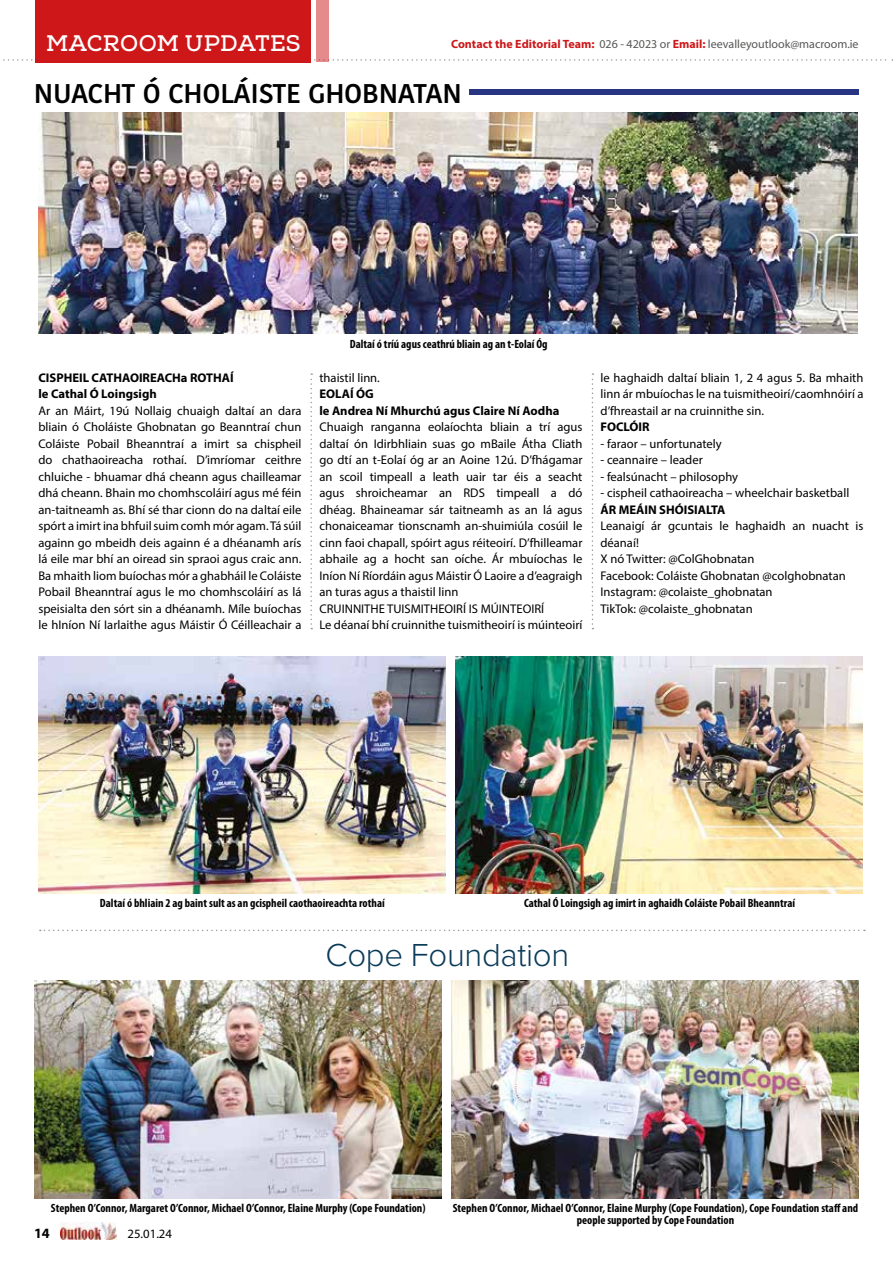
<style>
.page{position:relative;width:893px;height:1263px;background:#fff}
.page>*{position:absolute;margin:0;border:0;box-sizing:border-box;transform-origin:0 0}
.t1{font:300 33px "Proxima Nova";letter-spacing:-.01em;color:#0b3b59}
.t2{font:600 27px "Kohinoor Devanagari";letter-spacing:-.01em;color:#000}
.t3{font:22.5px "Nexa Slab Bold FREE";letter-spacing:.015em;color:#fff}
.t4{font:700 14.25px "Myriad Pro";color:#000}
.t5{font:12.75px "Myriad Pro";color:#000}
.t6{font:12.6px/16.5px "Myriad Pro";color:#000;text-align:justify}
.t7{font:700 12.6px/16.5px "Myriad Pro";color:#000}
.t8{font:700 condensed 12px/12px "Myriad Pro";color:#000;text-align:center}
.t9{font:12px "Myriad Pro";color:#575756}
.s1{font-weight:700;color:#cd1719}
</style>
<div class="page">
<img style="left:60px;top:1223px;width:57px;height:17px">
<svg style="left:310px;top:373px;width:2px;height:256px"></svg>
<svg style="left:592px;top:373px;width:1px;height:256px"></svg>
<img style="left:39px;top:113px;width:819px;height:220px">
<svg style="left:3px;top:59px;width:890px;height:2px"></svg>
<div style="left:35px;top:0;width:275px;height:62px;background:#cd1719"></div>
<div style="left:316px;top:0;width:12px;height:62px;background:#e68b8c"></div>
<div style="left:469px;top:90px;width:390px;height:5px;background:#283583"></div>
<img style="left:38px;top:657px;width:408px;height:236px">
<img style="left:456px;top:657px;width:407px;height:236px">
<svg style="left:40px;top:930px;width:825px;height:1px"></svg>
<img style="left:34px;top:980px;width:407px;height:219px">
<img style="left:452px;top:980px;width:407px;height:219px">
<h3 class="t3" style="left:46px;top:30px;width:256px">MACROOM UPDATES</h3>
<p class="t9" style="left:451px;top:37px;width:409px"><span class="s1">Contact the Editorial Team:</span> 026 - 42023 or <span class="s1">Email:</span> leevalleyoutlook@macroom.ie</p>
<h2 class="t2" style="left:34px;top:77px;width:429px">NUACHT Ó CHOLÁISTE GHOBNATAN</h2>
<p class="t7" style="left:38px;top:369px;width:197px">CISPHEIL CATHAOIREACHa ROTHAÍ le Cathal Ó Loingsigh</p>
<p class="t6" style="left:38px;top:402px;width:265px">Ar an Máirt, 19ú Nollaig chuaigh daltaí an dara bliain ó Choláiste Ghobnatan go Beanntraí chun Coláiste Pobail Bheanntraí a imirt sa chispheil do chathaoireacha rothaí. D’imríomar ceithre chluiche - bhuamar dhá cheann agus chailleamar dhá cheann. Bhain mo chomhscoláirí agus mé féin an-taitneamh as. Bhí sé thar cionn do na daltaí eile spórt a imirt ina bhfuil suim comh mór agam. Tá súil againn go mbeidh deis againn é a dhéanamh arís lá eile mar bhí an oiread sin spraoi agus craic ann.<br>Ba mhaith liom buíochas mór a ghabháil le Coláiste Pobail Bheanntraí agus le mo chomhscoláirí as lá speisialta den sórt sin a dhéanamh. Míle buíochas le hIníon Ní Iarlaithe agus Máistir Ó Céilleachair a</p>
<p class="t8" style="left:350px;top:338px;width:199px">Daltaí ó tríú agus ceathrú bliain ag an t-Eolaí Óg</p>
<p class="t6" style="left:319px;top:369px;width:62px">thaistil linn.</p>
<p class="t7" style="left:319px;top:385px;width:242px">EOLAÍ ÓG<br>le Andrea Ní Mhurchú agus Claire Ní Aodha</p>
<p class="t6" style="left:319px;top:418px;width:265px;text-align:left">Chuaigh ranganna eolaíochta bliain a trí agus daltaí ón Idirbhliain suas go mBaile Átha Cliath go dtí an t-Eolaí óg ar an Aoine 12ú. D’fhágamar an scoil timpeall a leath uair tar éis a seacht agus shroicheamar an RDS timpeall a dó dhéag. Bhaineamar sár taitneamh as an lá agus chonaiceamar tionscnamh an-shuimiúla cosúil le cinn faoi chapall, spóirt agus réiteoirí. D’fhilleamar abhaile ag a hocht san oíche. Ár mbuíochas le Iníon Ní Ríordáin agus Máistir Ó Laoire a d’eagraigh an turas agus a thaistil linn<br>CRUINNITHE TUISMITHEOIRÍ IS MÚINTEOIRÍ<br>Le déanaí bhí cruinnithe tuismitheoirí is múinteoirí</p>
<p class="t6" style="left:600px;top:369px;width:265px">le haghaidh daltaí bliain 1, 2 4 agus 5. Ba mhaith linn ár mbuíochas le na tuismitheoirí/caomhnóirí a d’fhreastail ar na cruinnithe sin.</p>
<p class="t7" style="left:600px;top:418px;width:51px">FOCLÓIR</p>
<p class="t6" style="left:600px;top:435px;width:123px">- faraor – unfortunately</p>
<p class="t6" style="left:600px;top:452px;width:104px">- ceannaire – leader</p>
<p class="t6" style="left:600px;top:468px;width:139px">- fealsúnacht – philosophy</p>
<p class="t6" style="left:600px;top:485px;width:250px">- cispheil cathaoireacha – wheelchair basketball</p>
<p class="t7" style="left:600px;top:501px;width:126px">ÁR MEÁIN SHÓISIALTA</p>
<p class="t6" style="left:600px;top:518px;width:264px;text-align:left">Leanaigí ár gcuntais le haghaidh an nuacht is déanaí!<br>X nó Twitter: @ColGhobnatan<br>Facebook: Coláiste Ghobnatan @colghobnatan<br>Instagram: @colaiste_ghobnatan<br>TikTok: @colaiste_ghobnatan</p>
<p class="t8" style="left:100px;top:896px;width:286px">Daltaí ó bhliain 2 ag baint sult as an gcispheil caothaoireachta rothaí</p>
<p class="t8" style="left:524px;top:896px;width:272px">Cathal Ó Loingsigh ag imirt in aghaidh Coláiste Pobail Bheanntraí</p>
<h1 class="t1" style="left:326px;top:940px;width:245px">Cope Foundation</h1>
<p class="t8" style="left:51px;top:1201px;width:376px">Stephen O’Connor, Margaret O’Connor, Michael O’Connor, Elaine Murphy (Cope Foundation)</p>
<p class="t8" style="left:453px;top:1201px;width:407px">Stephen O’Connor, Michael O’Connor, Elaine Murphy (Cope Foundation), Cope Foundation staff and people supported by Cope Foundation</p>
<p class="t4" style="left:34px;top:1224px;width:17px">14</p>
<p class="t5" style="left:128px;top:1226px;width:46px">25.01.24</p>
</div>
